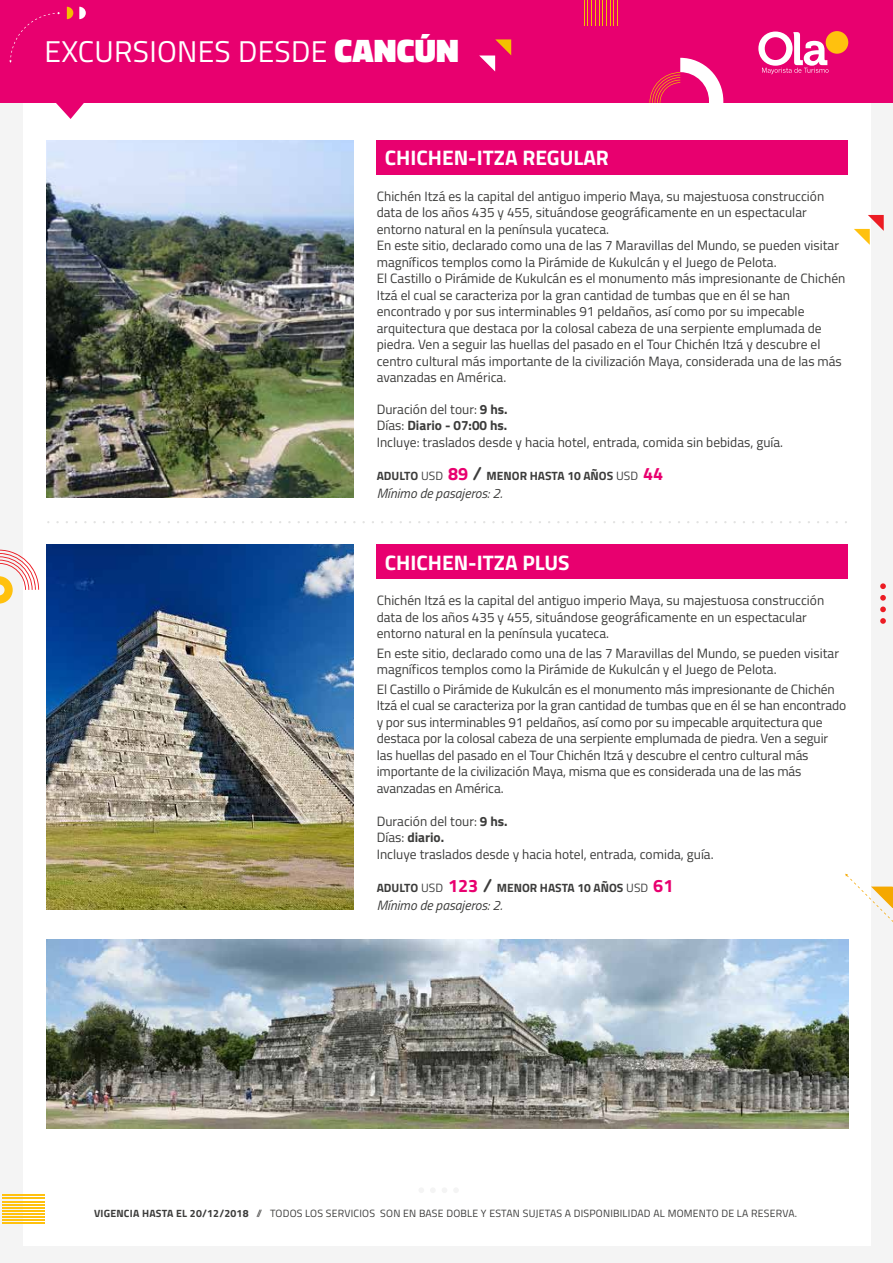
<style>
.page{position:relative;width:893px;height:1263px;background:#fff}
.page>*{position:absolute;margin:0;border:0;box-sizing:border-box;transform-origin:0 0}
.t1{font:30px "Titillium Web";letter-spacing:.01em;color:#fff}
.t2{font:700 21px "Titillium Web";color:#fff}
.t3{font:13.5px/16.5px "Titillium Web";color:#3c3c3b}
.t4{font:italic 13.5px "Titillium Web";color:#3c3c3b}
.t5{font:700 12px "Titillium Web";color:#3c3c3b}
.t6{font:10.5px "Titillium Web";letter-spacing:.02em;color:#3c3c3b}
.s1{font-weight:900;font-size:33px}
.s2{font-weight:700}
.s3{font-weight:400;color:#414141}
.s4{font-size:18px;color:#e8006f}
.s5{font-family:"VAG Rounded Std";font-weight:900;font-size:18px}
</style>
<div class="page">
<div style="left:0;top:103px;width:893px;height:1160px;background:#f4f4f4"></div>
<div style="left:23px;top:90px;width:847px;height:1155px;background:#fff"></div>
<div style="left:376px;top:140px;width:472px;height:34px;background:#e8006f"></div>
<img style="left:46px;top:140px;width:308px;height:357px">
<svg style="left:56px;top:103px;width:28px;height:16px"></svg>
<div style="left:0;top:0;width:893px;height:103px;background:#e8006f"></div>
<div style="left:826px;top:31px;width:22px;height:23px;background:#ffc10e;border-radius:50%"></div>
<svg style="left:758px;top:32px;width:70px;height:42px"></svg>
<svg style="left:57px;top:521px;width:790px;height:2px"></svg>
<div style="left:376px;top:545px;width:472px;height:34px;background:#e8006f"></div>
<hr style="left:2px;top:1222px;width:43px;height:1px;background:#ffc10e">
<hr style="left:2px;top:1219px;width:43px;height:1px;background:#ffc10e">
<hr style="left:2px;top:1216px;width:43px;height:1px;background:#ffc10e">
<hr style="left:2px;top:1213px;width:43px;height:1px;background:#ffc10e">
<hr style="left:2px;top:1210px;width:43px;height:1px;background:#ffc10e">
<hr style="left:2px;top:1207px;width:43px;height:1px;background:#ffc10e">
<hr style="left:2px;top:1204px;width:43px;height:1px;background:#ffc10e">
<hr style="left:2px;top:1201px;width:43px;height:1px;background:#ffc10e">
<hr style="left:2px;top:1198px;width:43px;height:1px;background:#ffc10e">
<hr style="left:2px;top:1195px;width:43px;height:1px;background:#ffc10e">
<svg style="left:880px;top:618px;width:6px;height:6px"></svg>
<svg style="left:880px;top:595px;width:6px;height:17px"></svg>
<svg style="left:880px;top:583px;width:6px;height:6px"></svg>
<svg style="left:0;top:550px;width:39px;height:54px"></svg>
<svg style="left:854px;top:215px;width:30px;height:30px"></svg>
<svg style="left:845px;top:874px;width:48px;height:74px"></svg>
<svg style="left:419px;top:1188px;width:5px;height:5px"></svg>
<svg style="left:430px;top:1188px;width:5px;height:5px"></svg>
<svg style="left:442px;top:1188px;width:5px;height:5px"></svg>
<svg style="left:454px;top:1188px;width:4px;height:5px"></svg>
<svg style="left:649px;top:58px;width:74px;height:45px"></svg>
<svg style="left:479px;top:39px;width:32px;height:33px"></svg>
<svg style="left:9px;top:12px;width:51px;height:51px"></svg>
<svg style="left:79px;top:7px;width:7px;height:12px"></svg>
<svg style="left:67px;top:7px;width:6px;height:12px"></svg>
<svg style="left:584px;top:0;width:34px;height:26px"></svg>
<img style="left:46px;top:545px;width:308px;height:364px">
<img style="left:47px;top:940px;width:801px;height:188px">
<h1 class="t1" style="left:45px;top:30px;width:416px">EXCURSIONES DESDE <span class="s1">CANCÚN</span></h1>
<h2 class="t2" style="left:385px;top:142px;width:226px">CHICHEN-ITZA REGULAR</h2>
<p class="t3" style="left:377px;top:187px;width:470px">Chichén Itzá es la capital del antiguo imperio Maya, su majestuosa construcción data de los años 435 y 455, situándose geográficamente en un espectacular entorno natural en la península yucateca.<br>En este sitio, declarado como una de las 7 Maravillas del Mundo, se pueden visitar magníficos templos como la Pirámide de Kukulcán y el Juego de Pelota.<br>El Castillo o Pirámide de Kukulcán es el monumento más impresionante de Chichén Itzá el cual se caracteriza por la gran cantidad de tumbas que en él se han encontrado y por sus interminables 91 peldaños, así como por su impecable arquitectura que destaca por la colosal cabeza de una serpiente emplumada de piedra. Ven a seguir las huellas del pasado en el Tour Chichén Itzá y descubre el centro cultural más importante de la civilización Maya, considerada una de las más avanzadas en América.</p>
<p class="t3" style="left:377px;top:400px;width:408px">Duración del tour: <span class="s2">9 hs.<br></span>Días: <span class="s2">Diario - 07:00 hs.<br></span>Incluye: traslados desde y hacia hotel, entrada, comida sin bebidas, guía.</p>
<p class="t5" style="left:377px;top:466px;width:288px">ADULTO <span class="s3">USD</span> <span class="s4">89</span> <span class="s5">/</span> MENOR HASTA 10 AÑOS <span class="s3">USD</span> <span class="s4">44</span></p>
<p class="t4" style="left:377px;top:483px;width:127px">Mínimo de pasajeros: 2.</p>
<h2 class="t2" style="left:385px;top:546px;width:186px">CHICHEN-ITZA PLUS</h2>
<p class="t3" style="left:377px;top:591px;width:449px">Chichén Itzá es la capital del antiguo imperio Maya, su majestuosa construcción data de los años 435 y 455, situándose geográficamente en un espectacular entorno natural en la península yucateca.</p>
<p class="t3" style="left:377px;top:644px;width:464px">En este sitio, declarado como una de las 7 Maravillas del Mundo, se pueden visitar magníficos templos como la Pirámide de Kukulcán y el Juego de Pelota.</p>
<p class="t3" style="left:377px;top:680px;width:471px">El Castillo o Pirámide de Kukulcán es el monumento más impresionante de Chichén Itzá el cual se caracteriza por la gran cantidad de tumbas que en él se han encontrado y por sus interminables 91 peldaños, así como por su impecable arquitectura que destaca por la colosal cabeza de una serpiente emplumada de piedra. Ven a seguir las huellas del pasado en el Tour Chichén Itzá y descubre el centro cultural más importante de la civilización Maya, misma que es considerada una de las más avanzadas en América.</p>
<p class="t3" style="left:377px;top:812px;width:338px">Duración del tour: <span class="s2">9 hs.<br></span>Días: <span class="s2">diario.<br></span>Incluye traslados desde y hacia hotel, entrada, comida, guía.</p>
<p class="t5" style="left:377px;top:878px;width:298px">ADULTO <span class="s3">USD</span> <span class="s4">123</span> <span class="s5">/</span> MENOR HASTA 10 AÑOS <span class="s3">USD</span> <span class="s4">61</span></p>
<p class="t4" style="left:377px;top:895px;width:127px">Mínimo de pasajeros: 2.</p>
<p class="t6" style="left:94px;top:1205px;width:705px"><span class="s2">VIGENCIA HASTA EL 20/12/2018</span> // TODOS LOS SERVICIOS SON EN BASE DOBLE Y ESTAN SUJETAS A DISPONIBILIDAD AL MOMENTO DE LA RESERVA.</p>
</div>
